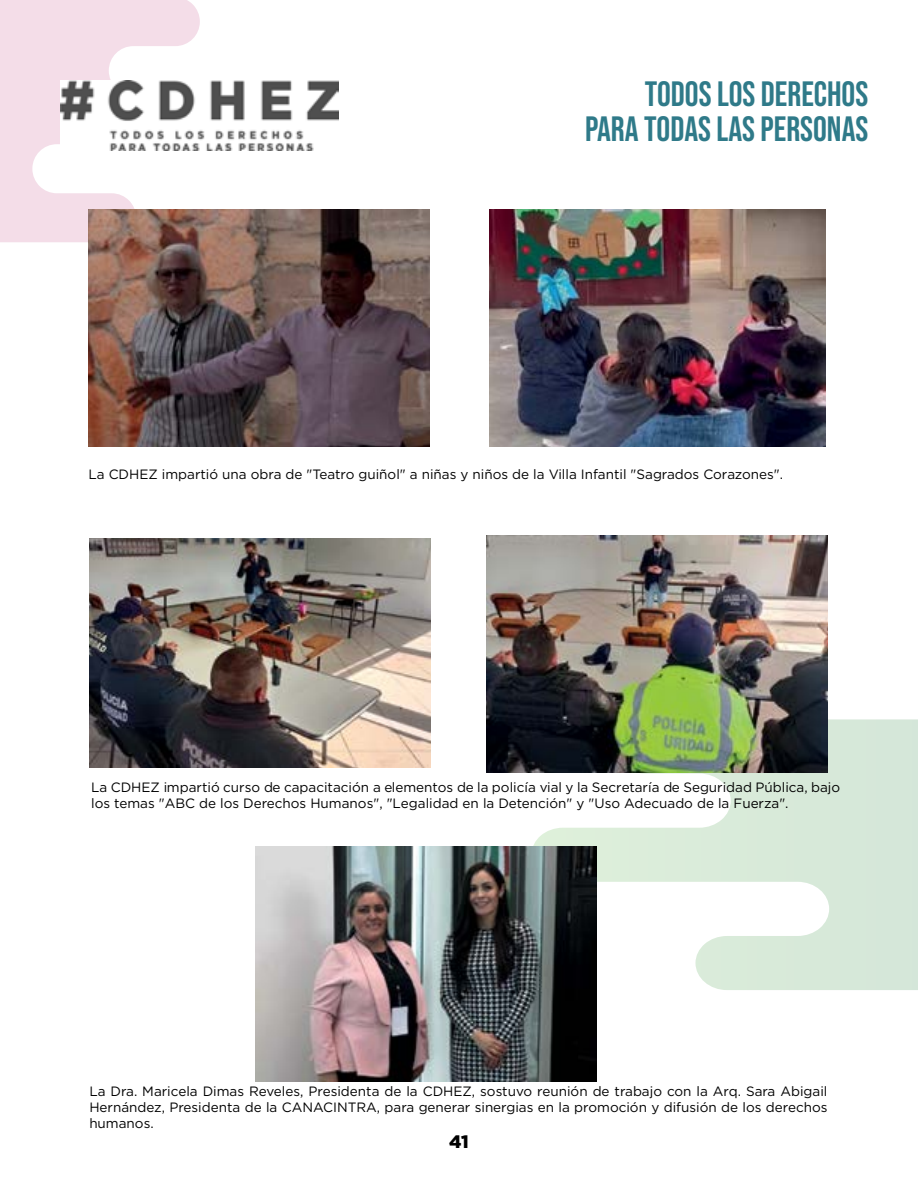
<style>
.page{position:relative;width:918px;height:1188px;background:#fff}
.page>*{position:absolute;margin:0;border:0;box-sizing:border-box;transform-origin:0 0}
.t1{font:35.25px/34.5px "Bebas Neue";color:#2f7a89;text-align:right}
.t2{font:900 18px "Gotham";color:#000}
.t3{font:13.5px/16.2px "Gotham";color:#000}
</style>
<div class="page">
<svg style="left:0;top:0;width:264px;height:242px;fill:#f4dde8"></svg>
<svg style="left:531px;top:719px;width:387px;height:271px"></svg>
<img style="left:88px;top:209px;width:342px;height:237px">
<img style="left:490px;top:209px;width:335px;height:237px">
<img style="left:89px;top:538px;width:342px;height:229px">
<img style="left:486px;top:535px;width:341px;height:237px">
<img style="left:256px;top:846px;width:341px;height:235px">
<img style="left:60px;top:80px;width:279px;height:70px">
<h1 class="t1" style="left:585px;top:76px;width:285px">TODOS LOS DERECHOS<br>PARA TODAS LAS PERSONAS</h1>
<p class="t3" style="left:88px;top:466px;width:696px">La CDHEZ impartió una obra de "Teatro guiñol" a niñas y niños de la Villa Infantil "Sagrados Corazones".</p>
<p class="t3" style="left:91px;top:778px;width:751px">La CDHEZ impartió curso de capacitación a elementos de la policía vial y la Secretaría de Seguridad Pública, bajo los temas "ABC de los Derechos Humanos", "Legalidad en la Detención" y "Uso Adecuado de la Fuerza".</p>
<p class="t3" style="left:89px;top:1082px;width:740px;text-align:justify">La Dra. Maricela Dimas Reveles, Presidenta de la CDHEZ, sostuvo reunión de trabajo con la Arq. Sara Abigail Hernández, Presidenta de la CANACINTRA, para generar sinergias en la promoción y difusión de los derechos humanos.</p>
<h2 class="t2" style="left:449px;top:1130px;width:21px">41</h2>
</div>
